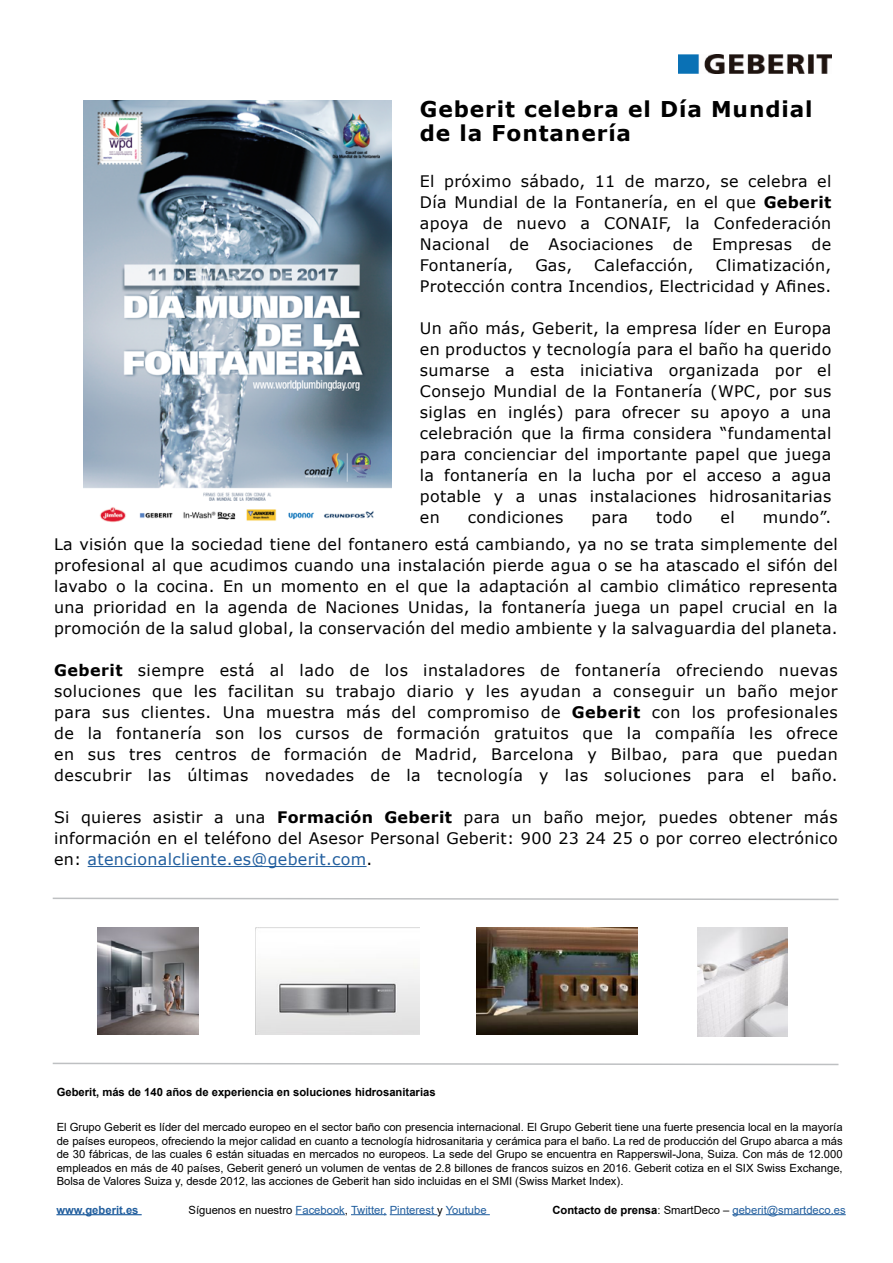
<style>
.page{position:relative;width:893px;height:1263px;background:#fff}
.page>*{position:absolute;margin:0;border:0;box-sizing:border-box;transform-origin:0 0}
.t1{font:700 21.75px/24px "Verdana";letter-spacing:.04em;color:#000}
.t2{font:15.9px/21px "Verdana";letter-spacing:.02em;color:#000;text-align:justify}
.t3{font:11.25px/13.5px "Arial";color:#000;text-align:justify}
.t4{font:11.25px "Arial";color:#215e9e}
.t5{font:700 11.25px "Arial";color:#000}
.t6{font:700 11.25px "Arial";color:#215e9e}
.s1{font-weight:700}
.s2{color:#215e9e}
.s3{color:#000}
.s4{font-weight:700;color:#000}
</style>
<div class="page">
<hr style="left:88px;top:866px;width:279px;height:1px;background:#215e9e">
<img style="left:678px;top:54px;width:153px;height:19px">
<hr style="left:56px;top:1214px;width:86px;height:1px;background:#215e9e">
<hr style="left:296px;top:1214px;width:49px;height:1px;background:#215e9e">
<hr style="left:351px;top:1214px;width:36px;height:1px;background:#215e9e">
<hr style="left:390px;top:1214px;width:47px;height:1px;background:#215e9e">
<hr style="left:446px;top:1214px;width:44px;height:1px;background:#215e9e">
<hr style="left:732px;top:1214px;width:114px;height:1px;background:#215e9e">
<img style="left:97px;top:927px;width:101px;height:107px">
<img style="left:697px;top:927px;width:91px;height:109px">
<img style="left:477px;top:927px;width:161px;height:107px">
<img style="left:255px;top:927px;width:165px;height:107px">
<img style="left:84px;top:101px;width:307px;height:422px">
<svg style="left:52px;top:897px;width:787px;height:4px"></svg>
<svg style="left:52px;top:1062px;width:787px;height:4px"></svg>
<h1 class="t1" style="left:420px;top:97px;width:394px">Geberit celebra el Día Mundial de la Fontanería</h1>
<p class="t2" style="left:420px;top:170px;width:413px">El próximo sábado, 11 de marzo, se celebra el Día Mundial de la Fontanería, en el que <span class="s1">Geberit </span>apoya de nuevo a CONAIF, la Confederación Nacional de Asociaciones de Empresas de Fontanería,</p>
<p class="t2" style="left:420px;top:254px;width:413px;text-align:right">Climatización,<br>Protección contra Incendios, Electricidad y Afines.</p>
<p class="t2" style="left:420px;top:317px;width:413px">Un año más, Geberit, la empresa líder en Europa en productos y tecnología para el baño ha querido sumarse a esta iniciativa organizada por el Consejo Mundial de la Fontanería (WPC, por sus siglas en inglés) para ofrecer su apoyo a una celebración que la firma considera “fundamental para concienciar del importante papel que juega la fontanería en la lucha por el acceso a agua potable y a unas instalaciones hidrosanitarias en</p>
<p class="t2" style="left:535px;top:254px;width:38px">Gas,</p>
<p class="t2" style="left:594px;top:254px;width:101px">Calefacción,</p>
<p class="t2" style="left:468px;top:506px;width:97px">condiciones</p>
<p class="t2" style="left:591px;top:506px;width:38px">para</p>
<p class="t2" style="left:656px;top:506px;width:38px">todo</p>
<p class="t2" style="left:721px;top:506px;width:16px">el</p>
<p class="t2" style="left:763px;top:506px;width:70px">mundo”.</p>
<p class="t2" style="left:54px;top:534px;width:785px">La visión que la sociedad tiene del fontanero está cambiando, ya no se trata simplemente del profesional al que acudimos cuando una instalación pierde agua o se ha atascado el sifón del lavabo o la cocina. En un momento en el que la adaptación al cambio climático representa una prioridad en la agenda de Naciones Unidas, la fontanería juega un papel crucial en la promoción de la salud global, la conservación del medio ambiente y la salvaguardia del planeta.</p>
<p class="t2" style="left:54px;top:660px;width:785px"><span class="s1">Geberit</span> siempre está al lado de los instaladores de fontanería ofreciendo nuevas soluciones que les facilitan su trabajo diario y les ayudan a conseguir un baño mejor para sus clientes. Una muestra más del compromiso de <span class="s1">Geberit</span> con los profesionales de la fontanería son los cursos de formación gratuitos que la compañía les ofrece en sus tres centros de formación de Madrid, Barcelona y Bilbao, para que puedan descubrir las últimas novedades de la tecnología y las soluciones para el baño.</p>
<p class="t2" style="left:54px;top:807px;width:785px">Si quieres asistir a una <span class="s1">Formación Geberit</span> para un baño mejor, puedes obtener más información en el teléfono del Asesor Personal Geberit: 900 23 24 25 o por correo electrónico en: <span class="s2">atencionalcliente.es@geberit.com</span>.</p>
<p class="t5" style="left:57px;top:1083px;width:380px">Geberit, más de 140 años de experiencia en soluciones hidrosanitarias</p>
<p class="t3" style="left:57px;top:1120px;width:787px">El Grupo Geberit es líder del mercado europeo en el sector baño con presencia internacional. El Grupo Geberit tiene una fuerte presencia local en la mayoría de países europeos, ofreciendo la mejor calidad en cuanto a tecnología hidrosanitaria y cerámica para el baño. La red de producción del Grupo abarca a más de 30 fábricas, de las cuales 6 están situadas en mercados no europeos. La sede del Grupo se encuentra en Rapperswil-Jona, Suiza. Con más de 12.000 empleados en más de 40 países, Geberit generó un volumen de ventas de 2.8 billones de francos suizos en 2016. Geberit cotiza en el SIX Swiss Exchange, Bolsa de Valores Suiza y, desde 2012, las acciones de Geberit han sido incluidas en el SMI (Swiss Market Index).</p>
<p class="t6" style="left:56px;top:1201px;width:84px">www.geberit.es</p>
<p class="t4" style="left:189px;top:1202px;width:300px"><span class="s3">Síguenos en nuestro</span> Facebook<span class="s3">,</span> Twitter, Pinterest <span class="s3">y</span> Youtube</p>
<p class="t4" style="left:552px;top:1202px;width:295px"><span class="s4">Contacto de prensa</span><span class="s3">: SmartDeco –</span> geberit@smartdeco.es</p>
</div>
